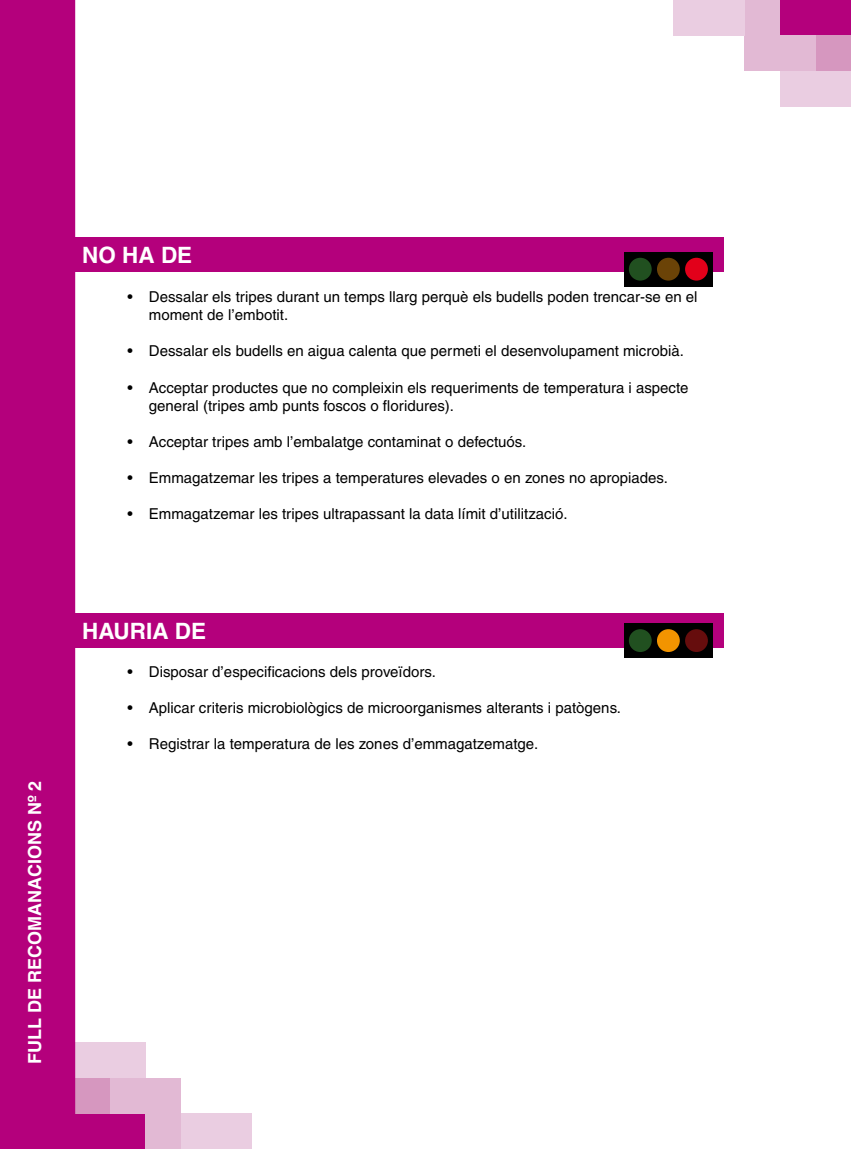
<style>
.page{position:relative;width:851px;height:1149px;background:#fff}
.page>*{position:absolute;margin:0;border:0;box-sizing:border-box;transform-origin:0 0}
.t1{font:700 22.5px "Helvetica";color:#fff}
.t2{font:700 18px "Helvetica";color:#fff}
.t3{font:15px/18px "Helvetica";color:#000}
</style>
<div class="page">
<div style="left:74px;top:238px;width:649px;height:34px;background:#b4007c"></div>
<div style="left:74px;top:613px;width:649px;height:34px;background:#b4007c"></div>
<div style="left:624px;top:252px;width:88px;height:34px;background:#000"></div>
<div style="left:628px;top:258px;width:23px;height:22px;background:#215020;border-radius:50%"></div>
<div style="left:657px;top:258px;width:22px;height:22px;background:#6b4307;border-radius:50%"></div>
<div style="left:685px;top:258px;width:22px;height:22px;background:#e2001a;border-radius:50%"></div>
<div style="left:624px;top:623px;width:88px;height:34px;background:#000"></div>
<div style="left:628px;top:629px;width:23px;height:22px;background:#215020;border-radius:50%"></div>
<div style="left:657px;top:629px;width:22px;height:22px;background:#f29400;border-radius:50%"></div>
<div style="left:685px;top:629px;width:22px;height:22px;background:#660d0d;border-radius:50%"></div>
<div style="left:74px;top:1112px;width:36px;height:36px;background:#b4007c"></div>
<div style="left:110px;top:1112px;width:35px;height:36px;background:#b4007c"></div>
<div style="left:145px;top:1112px;width:36px;height:36px;background:#e2b9d4"></div>
<div style="left:74px;top:1077px;width:36px;height:35px;background:#d697bf"></div>
<div style="left:110px;top:1077px;width:35px;height:35px;background:#e2b9d4"></div>
<div style="left:145px;top:1077px;width:36px;height:35px;background:#e2b9d4"></div>
<div style="left:74px;top:1042px;width:36px;height:35px;background:#eacde1"></div>
<div style="left:110px;top:1042px;width:35px;height:35px;background:#eacde1"></div>
<div style="left:181px;top:1112px;width:35px;height:36px;background:#eacde1"></div>
<div style="left:216px;top:1112px;width:36px;height:36px;background:#eacde1"></div>
<div style="left:0;top:0;width:75px;height:1148px;background:#b4007c"></div>
<div style="left:815px;top:0;width:35px;height:36px;background:#b4007c"></div>
<div style="left:780px;top:0;width:35px;height:36px;background:#b4007c"></div>
<div style="left:744px;top:0;width:36px;height:36px;background:#e2b9d4"></div>
<div style="left:815px;top:36px;width:35px;height:35px;background:#d697bf"></div>
<div style="left:780px;top:36px;width:35px;height:35px;background:#e2b9d4"></div>
<div style="left:744px;top:36px;width:36px;height:35px;background:#e2b9d4"></div>
<div style="left:815px;top:71px;width:35px;height:35px;background:#eacde1"></div>
<div style="left:780px;top:71px;width:35px;height:35px;background:#eacde1"></div>
<div style="left:708px;top:0;width:36px;height:36px;background:#eacde1"></div>
<div style="left:673px;top:0;width:36px;height:36px;background:#eacde1"></div>
<p class="t2" style="left:24px;top:1063px;width:284px;rotate:-90deg">FULL DE RECOMANACIONS Nº 2</p>
<h1 class="t1" style="left:82px;top:242px;width:112px">NO HA DE</h1>
<p class="t3" style="left:128px;top:288px;width:7px">•</p>
<p class="t3" style="left:128px;top:342px;width:7px">•</p>
<p class="t3" style="left:128px;top:378px;width:7px">•</p>
<p class="t3" style="left:128px;top:432px;width:7px">•</p>
<p class="t3" style="left:128px;top:468px;width:7px">•</p>
<p class="t3" style="left:128px;top:504px;width:7px">•</p>
<p class="t3" style="left:149px;top:288px;width:550px">Dessalar els tripes durant un temps llarg perquè els budells poden trencar-se en el moment de l’embotit.</p>
<p class="t3" style="left:149px;top:342px;width:536px">Dessalar els budells en aigua calenta que permeti el desenvolupament microbià.</p>
<p class="t3" style="left:149px;top:378px;width:541px">Acceptar productes que no compleixin els requeriments de temperatura i aspecte general (tripes amb punts foscos o floridures).</p>
<p class="t3" style="left:149px;top:432px;width:379px">Acceptar tripes amb l’embalatge contaminat o defectuós.</p>
<p class="t3" style="left:149px;top:468px;width:520px">Emmagatzemar les tripes a temperatures elevades o en zones no apropiades.</p>
<p class="t3" style="left:149px;top:504px;width:420px">Emmagatzemar les tripes ultrapassant la data límit d’utilització.</p>
<h1 class="t1" style="left:82px;top:617px;width:125px">HAURIA DE</h1>
<p class="t3" style="left:128px;top:662px;width:7px">•</p>
<p class="t3" style="left:128px;top:698px;width:7px">•</p>
<p class="t3" style="left:128px;top:734px;width:7px">•</p>
<p class="t3" style="left:149px;top:662px;width:288px">Disposar d’especificacions dels proveïdors.</p>
<p class="t3" style="left:149px;top:698px;width:473px">Aplicar criteris microbiològics de microorganismes alterants i patògens.</p>
<p class="t3" style="left:149px;top:734px;width:391px">Registrar la temperatura de les zones d’emmagatzematge.</p>
</div>
